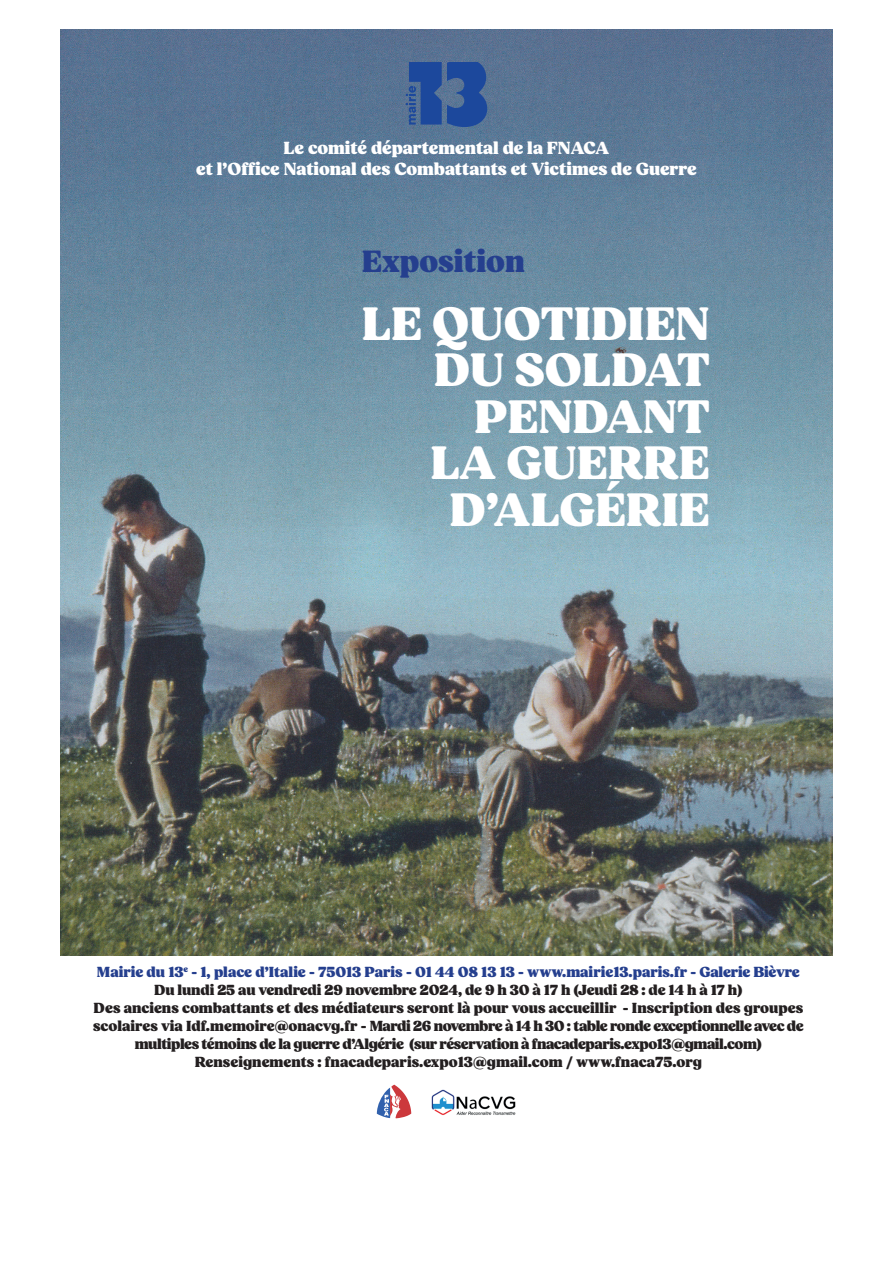
<style>
.page{position:relative;width:893px;height:1263px;background:#fff}
.page>*{position:absolute;margin:0;border:0;box-sizing:border-box;transform-origin:0 0}
.t1{font:900 48px/46.5px "Fields";color:#fff;text-align:right}
.t2{font:900 31.5px "Fields";color:#253f8e}
.t3{font:900 18px/21.6px "Fields";color:#fff;text-align:center}
.t4{font:900 15px/18px "Fields";letter-spacing:-.005em;color:#231f20;text-align:center}
.s1{color:#253f8e}
</style>
<div class="page">
<img style="left:61px;top:30px;width:771px;height:925px">
<svg style="left:406px;top:63px;width:81px;height:64px;background:#305699"></svg>
<svg style="left:377px;top:1085px;width:34px;height:33px"></svg>
<img style="left:431px;top:1089px;width:85px;height:26px">
<p class="t3" style="left:196px;top:137px;width:502px">Le comité départemental de la FNACA<br>et l’Office National des Combattants et Victimes de Guerre</p>
<h2 class="t2" style="left:362px;top:243px;width:165px">Exposition</h2>
<h1 class="t1" style="left:362px;top:302px;width:349px">LE QUOTIDIEN<br>DU SOLDAT<br>PENDANT<br>LA GUERRE<br>D’ALGÉRIE</h1>
<p class="t4" style="left:93px;top:963px;width:712px"><span class="s1">Mairie du 13</span><sup>e</sup> <span class="s1">- 1, place d’Italie - 75013 Paris - 01 44 08 13 13 - www.mairie13.paris.fr - Galerie Bièvre </span>Du lundi 25 au vendredi 29 novembre 2024, de 9 h 30 à 17 h (Jeudi 28 : de 14 h à 17 h)<br>Des anciens combattants et des médiateurs seront là pour vous accueillir - Inscription des groupes scolaires via Idf.memoire@onacvg.fr - Mardi 26 novembre à 14 h 30 : table ronde exceptionnelle avec de multiples témoins de la guerre d’Algérie (sur réservation à fnacadeparis.expo13@gmail.com)<br>Renseignements : fnacadeparis.expo13@gmail.com / www.fnaca75.org</p>
</div>
